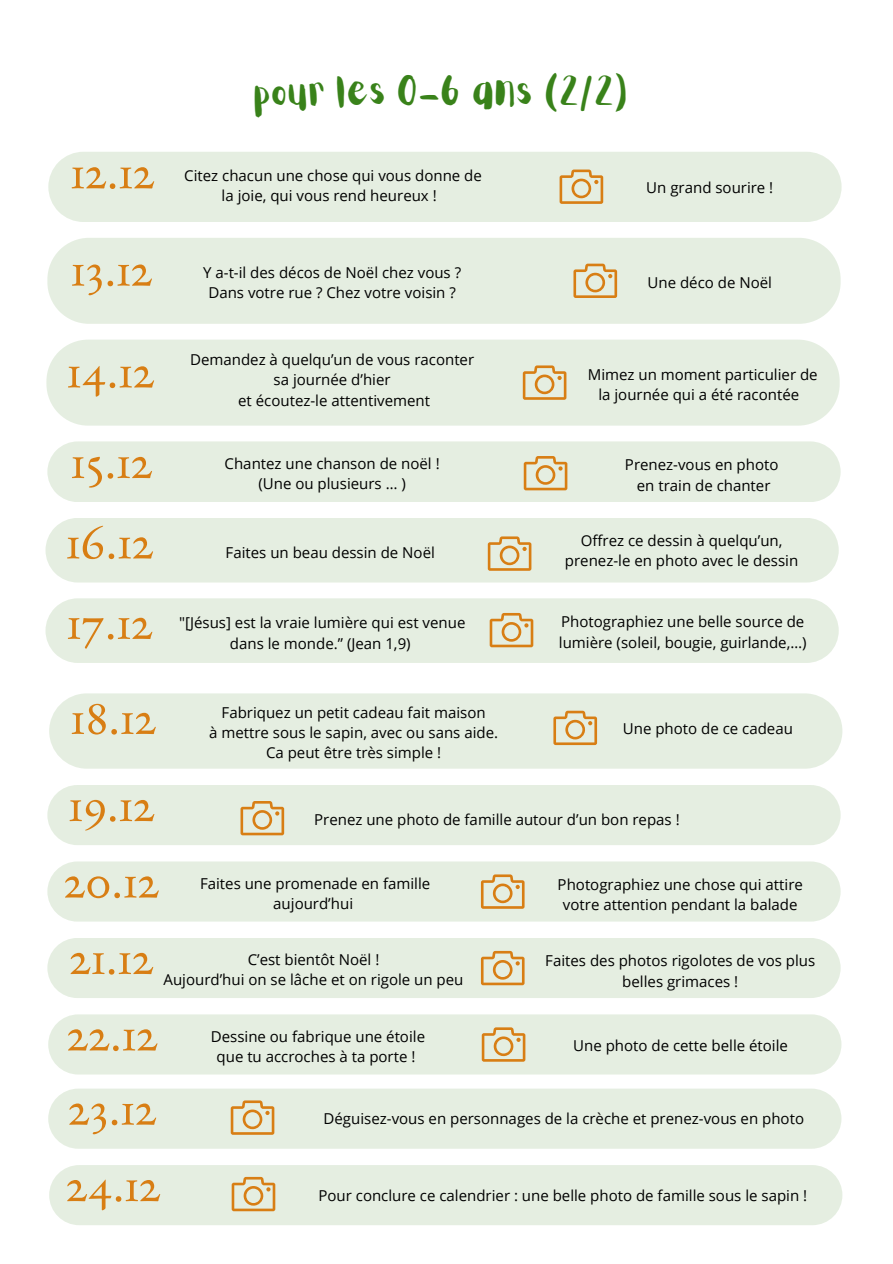
<style>
.page{position:relative;width:893px;height:1264px;background:#fff}
.page>*{position:absolute;margin:0;border:0;box-sizing:border-box;transform-origin:0 0}
.t1{font:51px "Benne";color:#d87e14}
.t2{font:34.35px "Aloja Extended";color:#39821a}
.t3{font:15px/20.2px "Open Sans";color:#000;text-align:center}
</style>
<div class="page">
<div style="left:48px;top:152px;width:793px;height:70px;background:#e5eee1"></div>
<svg style="left:559px;top:169px;width:44px;height:35px;background:#e0c89b"></svg>
<div style="left:47px;top:238px;width:793px;height:86px;background:#e5eee1"></div>
<svg style="left:573px;top:264px;width:44px;height:34px"></svg>
<div style="left:46px;top:339px;width:793px;height:86px;background:#e5eee1"></div>
<svg style="left:522px;top:365px;width:44px;height:35px;background:#e0c89c"></svg>
<div style="left:47px;top:441px;width:793px;height:61px;background:#e5eee1"></div>
<svg style="left:523px;top:456px;width:44px;height:34px"></svg>
<div style="left:45px;top:518px;width:793px;height:64px;background:#e5eee1"></div>
<svg style="left:487px;top:536px;width:44px;height:35px;background:#e0c89c"></svg>
<div style="left:45px;top:598px;width:793px;height:65px;background:#e5eee1"></div>
<svg style="left:489px;top:613px;width:44px;height:34px"></svg>
<div style="left:49px;top:693px;width:793px;height:75px;background:#e5eee1;border-radius:38px"></div>
<svg style="left:553px;top:710px;width:44px;height:35px"></svg>
<div style="left:47px;top:785px;width:793px;height:60px;background:#e5eee1;border-radius:30px"></div>
<svg style="left:240px;top:801px;width:44px;height:34px"></svg>
<div style="left:47px;top:861px;width:793px;height:60px;background:#e5eee1;border-radius:30px"></div>
<svg style="left:481px;top:874px;width:43px;height:34px"></svg>
<div style="left:47px;top:937px;width:793px;height:61px;background:#e5eee1;border-radius:30px"></div>
<svg style="left:481px;top:950px;width:43px;height:35px"></svg>
<div style="left:48px;top:1014px;width:793px;height:60px;background:#e5eee1;border-radius:30px"></div>
<svg style="left:481px;top:1027px;width:44px;height:34px"></svg>
<div style="left:48px;top:1088px;width:793px;height:60px;background:#e5eee1;border-radius:30px"></div>
<svg style="left:231px;top:1100px;width:43px;height:34px"></svg>
<div style="left:49px;top:1164px;width:793px;height:61px;background:#e5eee1;border-radius:30px"></div>
<svg style="left:232px;top:1176px;width:43px;height:35px"></svg>
<p class="t2" style="left:255px;top:76px;width:376px">pour les 0-6 ans (2/2)</p>
<h2 class="t1" style="left:70px;top:156px;width:86px">12.12</h2>
<h1 class="t3" style="left:184px;top:165px;width:299px">Citez chacun une chose qui vous donne de la joie, qui vous rend heureux !</h1>
<p class="t3" style="left:646px;top:177px;width:128px">Un grand sourire !</p>
<p class="t1" style="left:71px;top:253px;width:83px">13.12</p>
<p class="t3" style="left:203px;top:262px;width:259px">Y a-t-il des décos de Noël chez vous ?</p>
<h1 class="t3" style="left:208px;top:282px;width:249px">Dans votre rue ? Chez votre voisin ?</h1>
<p class="t3" style="left:647px;top:272px;width:126px">Une déco de Noël</p>
<p class="t1" style="left:67px;top:355px;width:89px">14.12</p>
<p class="t3" style="left:190px;top:349px;width:285px">Demandez à quelqu’un de vous raconter sa journée d’hier</p>
<p class="t3" style="left:238px;top:390px;width:193px">et écoutez-le attentivement</p>
<p class="t1" style="left:71px;top:446px;width:83px">15.12</p>
<p class="t3" style="left:224px;top:453px;width:216px">Chantez une chanson de noël !</p>
<p class="t3" style="left:258px;top:473px;width:149px">(Une ou plusieurs … )</p>
<p class="t1" style="left:66px;top:526px;width:89px">16.12</p>
<p class="t3" style="left:225px;top:542px;width:211px">Faites un beau dessin de Noël</p>
<h1 class="t3" style="left:587px;top:364px;width:231px">Mimez un moment particulier de la journée qui a été racontée</h1>
<p class="t3" style="left:625px;top:454px;width:155px">Prenez-vous en photo</p>
<h1 class="t3" style="left:636px;top:474px;width:135px">en train de chanter</h1>
<p class="t3" style="left:565px;top:529px;width:235px">Offrez ce dessin à quelqu’un, prenez-le en photo avec le dessin</p>
<p class="t1" style="left:67px;top:606px;width:88px">17.12</p>
<p class="t3" style="left:179px;top:612px;width:288px">"[Jésus] est la vraie lumière qui est venue dans le monde.” (Jean 1,9)</p>
<h1 class="t3" style="left:559px;top:611px;width:249px;text-align:left">Photographiez une belle source de lumière (soleil, bougie, guirlande,…)</h1>
<p class="t1" style="left:70px;top:701px;width:87px">18.12</p>
<p class="t3" style="left:221px;top:701px;width:265px">Fabriquez un petit cadeau fait maison</p>
<p class="t3" style="left:209px;top:722px;width:290px">à mettre sous le sapin, avec ou sans aide.</p>
<h1 class="t3" style="left:266px;top:742px;width:177px">Ca peut être très simple !</h1>
<p class="t3" style="left:623px;top:717px;width:171px">Une photo de ce cadeau</p>
<p class="t1" style="left:68px;top:788px;width:88px">19.12</p>
<p class="t3" style="left:314px;top:809px;width:367px">Prenez une photo de famille autour d’un bon repas !</p>
<h1 class="t1" style="left:64px;top:865px;width:97px">20.12</h1>
<p class="t3" style="left:200px;top:872px;width:232px">Faites une promenade en famille aujourd’hui</p>
<p class="t3" style="left:557px;top:873px;width:247px">Photographiez une chose qui attire votre attention pendant la balade</p>
<p class="t1" style="left:69px;top:941px;width:86px">21.12</p>
<p class="t3" style="left:248px;top:949px;width:133px">C’est bientôt Noël !</p>
<p class="t3" style="left:163px;top:969px;width:301px">Aujourd’hui on se lâche et on rigole un peu</p>
<h1 class="t3" style="left:545px;top:950px;width:271px">Faites des photos rigolotes de vos plus belles grimaces !</h1>
<p class="t1" style="left:67px;top:1018px;width:93px">22.12</p>
<p class="t3" style="left:211px;top:1025px;width:216px">Dessine ou fabrique une étoile</p>
<h1 class="t3" style="left:216px;top:1045px;width:200px">que tu accroches à ta porte !</h1>
<p class="t3" style="left:573px;top:1034px;width:216px">Une photo de cette belle étoile</p>
<p class="t1" style="left:68px;top:1092px;width:90px">23.12</p>
<p class="t3" style="left:323px;top:1108px;width:482px">Déguisez-vous en personnages de la crèche et prenez-vous en photo</p>
<h1 class="t1" style="left:66px;top:1168px;width:96px">24.12</h1>
<p class="t3" style="left:318px;top:1184px;width:490px">Pour conclure ce calendrier : une belle photo de famille sous le sapin !</p>
</div>
